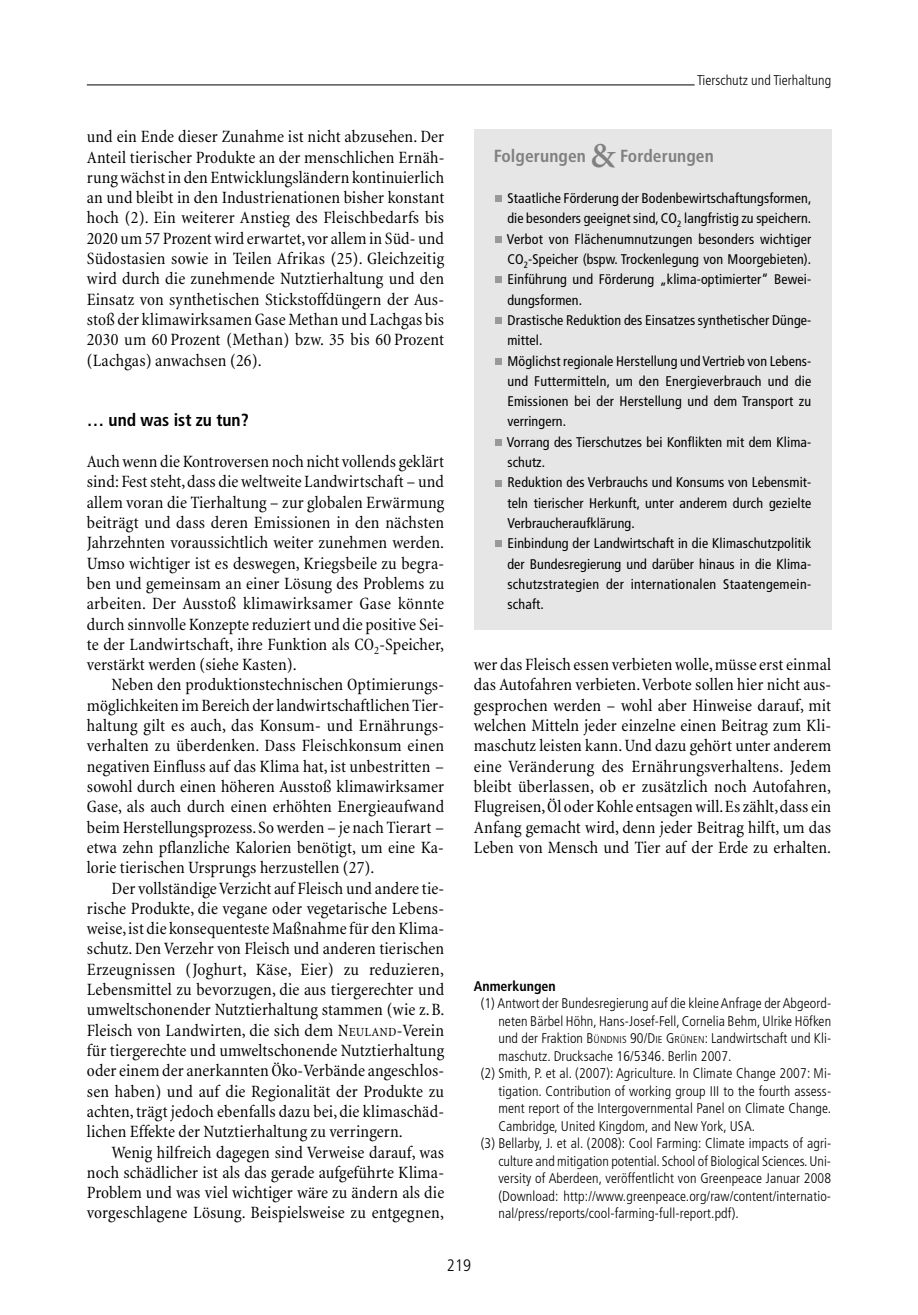
<style>
.page{position:relative;width:918px;height:1315px;background:#fff}
.page>*{position:absolute;margin:0;border:0;box-sizing:border-box;transform-origin:0 0}
.t1{font:condensed 17.5px/20.3px "Minion";letter-spacing:.005em;color:#000;text-align:justify}
.t2{font:700 condensed 17.5px "Frutiger";letter-spacing:.005em;color:#808080}
.t3{font:700 condensed 17.5px "Frutiger";color:#000}
.t4{font:300 condensed 16.62px "Frutiger";color:#000}
.t5{font:condensed 14px/20.3px "Frutiger";letter-spacing:.01em;color:#000}
.t6{font:300 condensed 14px "Frutiger";letter-spacing:.01em;color:#000}
.t7{font:700 condensed 14px "Frutiger";color:#000}
.s1{font-size:12.6px}
.s2{font-family:"Minion";font-weight:600;font-stretch:normal;font-size:35px}
.s3{font-size:10.15px}
</style>
<div class="page">
<hr style="left:87px;top:85px;width:607px;height:1px;background:#000">
<div style="left:474px;top:129px;width:357px;height:500px;background:#e6e6e6"></div>
<div style="left:495px;top:540px;width:7px;height:7px;background:#999"></div>
<div style="left:495px;top:479px;width:7px;height:7px;background:#999"></div>
<div style="left:495px;top:439px;width:7px;height:7px;background:#999"></div>
<div style="left:495px;top:358px;width:7px;height:7px;background:#999"></div>
<div style="left:495px;top:317px;width:7px;height:7px;background:#999"></div>
<div style="left:495px;top:276px;width:7px;height:7px;background:#999"></div>
<div style="left:495px;top:236px;width:7px;height:7px;background:#999"></div>
<div style="left:495px;top:195px;width:7px;height:7px;background:#999"></div>
<p class="t1" style="left:87px;top:128px;width:359px">und ein Ende dieser Zunahme ist nicht abzusehen. Der Anteil tierischer Produkte an der menschlichen Ernäh&shy;rung wächst in den Entwicklungsländern kontinuierlich an und bleibt in den Industrienationen bisher konstant hoch (2). Ein weiterer Anstieg des Fleischbedarfs bis 2020 um 57 Prozent wird erwartet,vor allem in Süd- und Südostasien sowie in Teilen Afrikas (25). Gleichzeitig wird durch die zunehmende Nutztierhaltung und den Einsatz von synthetischen Stickstoffdüngern der Aus&shy;stoß der klimawirksamen Gase Methan und Lachgas bis 2030 um 60 Prozent (Methan) bzw. 35 bis 60 Prozent (Lachgas) anwachsen (26).</p>
<p class="t3" style="left:87px;top:413px;width:163px">… und was ist zu tun?</p>
<p class="t1" style="left:87px;top:453px;width:359px">Auch wenn die Kontroversen noch nicht vollends geklärt sind: Fest steht,dass die weltweite Landwirtschaft – und allem voran die Tierhaltung – zur globalen Erwärmung beiträgt und dass deren Emissionen in den nächsten Jahrzehnten voraussichtlich weiter zunehmen werden.<br>Umso wichtiger ist es deswegen, Kriegsbeile zu begra&shy;ben und gemeinsam an einer Lösung des Problems zu arbeiten. Der Ausstoß klimawirksamer Gase könnte durch sinnvolle Konzepte reduziert und die positive Sei&shy;te der Landwirtschaft, ihre Funktion als CO<sub>2</sub>-Speicher, verstärkt werden (siehe Kasten).</p>
<p class="t1" style="left:87px;top:676px;width:359px;text-indent:25px">Neben den produktionstechnischen Optimierungs&shy;möglichkeiten im Bereich der landwirtschaftlichen Tier&shy;haltung gilt es auch, das Konsum- und Ernährungs&shy;verhalten zu überdenken. Dass Fleischkonsum einen negativen Einfluss auf das Klima hat, ist unbestritten – sowohl durch einen höheren Ausstoß klimawirksamer Gase, als auch durch einen erhöhten Energieaufwand beim Herstellungsprozess.So werden – je nach Tierart – etwa zehn pflanzliche Kalorien benötigt, um eine Ka&shy;lorie tierischen Ursprungs herzustellen (27).</p>
<p class="t1" style="left:87px;top:879px;width:359px;text-indent:25px">Der vollständige Verzicht auf Fleisch und andere tie&shy;rische Produkte, die vegane oder vegetarische Lebens&shy;weise,ist die konsequenteste Maßnahme für den Klima&shy;schutz. Den Verzehr von Fleisch und anderen tierischen Erzeugnissen (Joghurt, Käse, Eier) zu reduzieren, Lebensmittel zu bevorzugen, die aus tiergerechter und umweltschonender Nutztierhaltung stammen (wie z.B.<br>Fleisch von Landwirten, die sich dem N<span class="s1">EULAND</span>-Verein für tiergerechte und umweltschonende Nutztierhaltung oder einem der anerkannten Öko-Verbände angeschlos&shy;sen haben) und auf die Regionalität der Produkte zu achten, trägt jedoch ebenfalls dazu bei, die klimaschäd&shy;lichen Effekte der Nutztierhaltung zu verringern.</p>
<p class="t1" style="left:87px;top:1143px;width:359px;text-indent:25px">Wenig hilfreich dagegen sind Verweise darauf, was noch schädlicher ist als das gerade aufgeführte Klima-Problem und was viel wichtiger wäre zu ändern als die vorgeschlagene Lösung. Beispielsweise zu entgegnen,</p>
<p class="t6" style="left:697px;top:75px;width:136px">Tierschutz und Tierhaltung</p>
<p class="t2" style="left:494px;top:149px;width:221px">Folgerungen <span class="s2">&amp;</span> Forderungen</p>
<p class="t5" style="left:507px;top:189px;width:306px">Staatliche Förderung der Bodenbewirtschaftungsformen, die besonders geeignet sind, CO<sub>2</sub> langfristig zu speichern.<br>Verbot von Flächenumnutzungen besonders wichtiger CO<sub>2</sub>-Speicher (bspw. Trockenlegung von Moorgebieten).<br>Einführung und Förderung „klima-optimierter“ Bewei&shy;dungsformen.<br>Drastische Reduktion des Einsatzes synthetischer Dünge&shy;mittel.<br>Möglichst regionale Herstellung und Vertrieb von Lebens&shy;und Futtermitteln, um den Energieverbrauch und die Emissionen bei der Herstellung und dem Transport zu verringern.<br>Vorrang des Tierschutzes bei Konflikten mit dem Klima&shy;schutz.<br>Reduktion des Verbrauchs und Konsums von Lebensmit&shy;teln tierischer Herkunft, unter anderem durch gezielte Verbraucheraufklärung.<br>Einbindung der Landwirtschaft in die Klimaschutzpolitik der Bundesregierung und darüber hinaus in die Klima&shy;schutzstrategien der internationalen Staatengemein&shy;schaft.</p>
<p class="t1" style="left:474px;top:656px;width:359px">wer das Fleisch essen verbieten wolle,müsse erst einmal das Autofahren verbieten.Verbote sollen hier nicht aus&shy;gesprochen werden – wohl aber Hinweise darauf, mit welchen Mitteln jeder einzelne einen Beitrag zum Kli&shy;maschutz leisten kann. Und dazu gehört unter anderem eine Veränderung des Ernährungsverhaltens. Jedem bleibt überlassen, ob er zusätzlich noch Autofahren, Flugreisen,Öl oder Kohle entsagen will.Es zählt,dass ein Anfang gemacht wird, denn jeder Beitrag hilft, um das Leben von Mensch und Tier auf der Erde zu erhalten.</p>
<p class="t7" style="left:474px;top:980px;width:83px">Anmerkungen</p>
<p class="t6" style="left:481px;top:997px;width:352px">(1) Antwort der Bundesregierung auf die kleine Anfrage der Abgeord-</p>
<p class="t6" style="left:498px;top:1015px;width:334px">neten Bärbel Höhn, Hans-Josef-Fell, Cornelia Behm, Ulrike Höfken</p>
<p class="t6" style="left:498px;top:1032px;width:334px">und der Fraktion B<span class="s3">ÜNDNIS</span> 90/D<span class="s3">IE</span> G<span class="s3">RÜNEN</span>: Landwirtschaft und Kli-</p>
<p class="t6" style="left:498px;top:1050px;width:235px">maschutz. Drucksache 16/5346. Berlin 2007.</p>
<p class="t6" style="left:481px;top:1067px;width:352px">(2) Smith, P. et al. (2007): Agriculture. In Climate Change 2007: Mi-</p>
<p class="t6" style="left:498px;top:1085px;width:334px">tigation. Contribution of working group III to the fourth assess-</p>
<p class="t6" style="left:498px;top:1102px;width:334px">ment report of the Intergovernmental Panel on Climate Change.</p>
<p class="t6" style="left:498px;top:1120px;width:258px">Cambridge, United Kingdom, and New York, USA.</p>
<p class="t6" style="left:481px;top:1137px;width:352px">(3) Bellarby, J. et al. (2008): Cool Farming: Climate impacts of agri-</p>
<p class="t6" style="left:498px;top:1155px;width:334px">culture and mitigation potential. School of Biological Sciences. Uni-</p>
<p class="t6" style="left:498px;top:1172px;width:334px">versity of Aberdeen, veröffentlicht von Greenpeace Januar 2008</p>
<p class="t6" style="left:498px;top:1190px;width:334px">(Download: http://www.greenpeace.org/raw/content/internatio-</p>
<p class="t6" style="left:498px;top:1207px;width:242px">nal/press/reports/cool-farming-full-report.pdf).</p>
<p class="t4" style="left:447px;top:1258px;width:26px">219</p>
</div>
